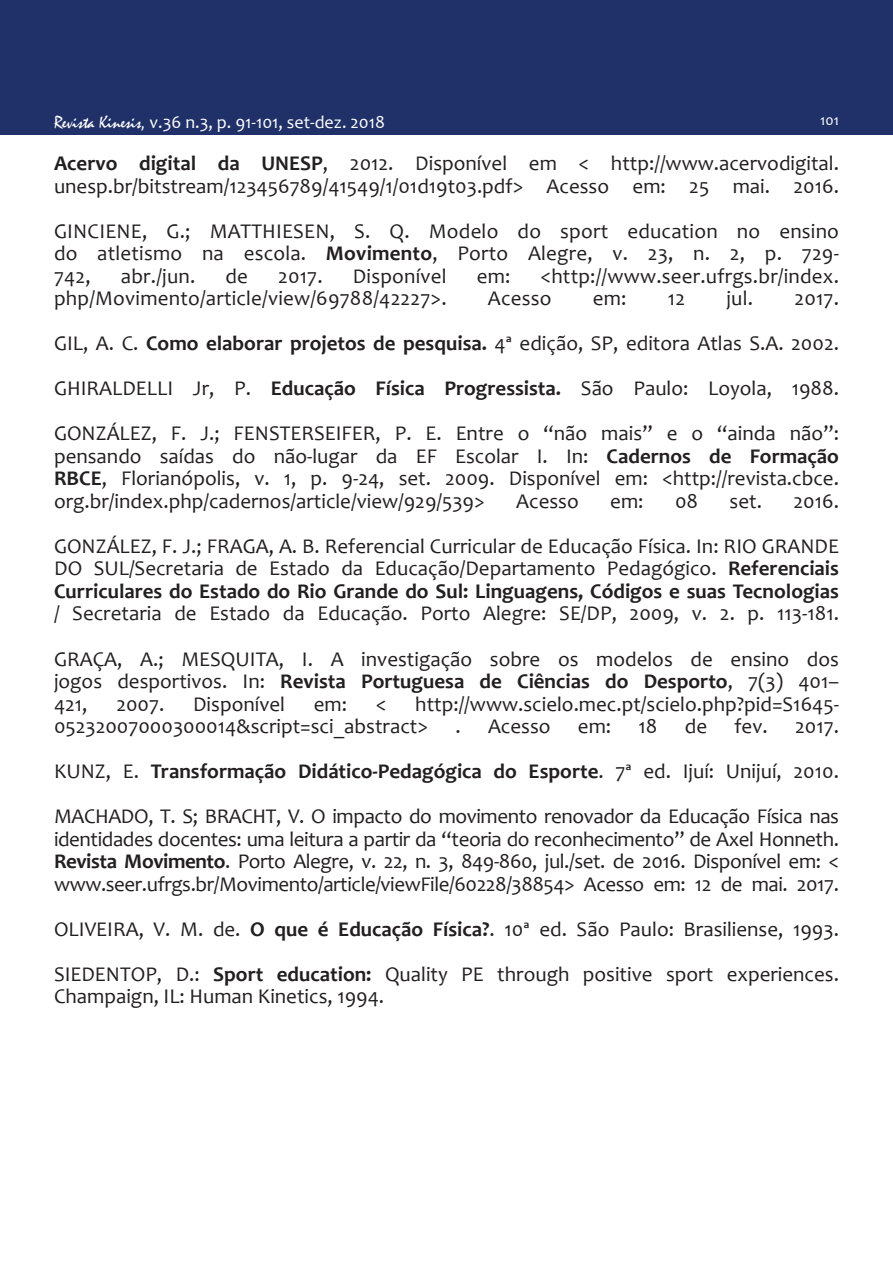
<style>
.page{position:relative;width:893px;height:1263px;background:#fff}
.page>*{position:absolute;margin:0;border:0;box-sizing:border-box;transform-origin:0 0}
.texto_corrido{font:21px/22.5px "Candara";color:#231f20;text-align:justify}
.texto_corrido-2{font:700 21px "Candara";color:#231f20}
.t1{font:18px "Candara";color:#fff}
.t2{font:15px "Candara";color:#fff}
.s1{font-family:"Mistral"}
.s2{font-weight:700}
.s3{font-weight:400}
</style>
<div class="page">
<div style="left:0;top:0;width:893px;height:135px;background:#203068"></div>
<p class="t1" style="left:54px;top:110px;width:332px"><span class="s1">Revista Kinesis,</span> v.36 n.3, p. 91-101, set-dez. 2018</p>
<p class="t2" style="left:820px;top:111px;width:20px">101</p>
<p class="texto_corrido" style="left:54px;top:152px;width:786px"><span class="s2">Acervo digital da UNESP</span>, 2012. Disponível em &lt; http://www.acervodigital. unesp.br/bitstream/123456789/41549/1/01d19t03.pdf&gt; Acesso em: 25 mai. 2016.</p>
<p class="texto_corrido" style="left:54px;top:220px;width:786px">GINCIENE, G.; MATTHIESEN, S. Q. Modelo do sport education no ensino do atletismo na escola. <span class="s2">Movimento</span>, Porto Alegre, v. 23, n. 2, p. 729- 742,</p>
<p class="texto_corrido" style="left:121px;top:265px;width:76px">abr./jun.</p>
<p class="texto_corrido" style="left:225px;top:265px;width:24px">de</p>
<p class="texto_corrido" style="left:278px;top:265px;width:46px">2017.</p>
<p class="texto_corrido" style="left:353px;top:265px;width:95px">Disponível</p>
<p class="texto_corrido" style="left:477px;top:265px;width:35px">em:</p>
<p class="texto_corrido" style="left:540px;top:265px;width:300px">&lt;http://www.seer.ufrgs.br/index.</p>
<p class="texto_corrido" style="left:54px;top:287px;width:394px">php/Movimento/article/view/69788/42227&gt;.</p>
<p class="texto_corrido" style="left:488px;top:287px;width:65px">Acesso</p>
<p class="texto_corrido" style="left:593px;top:287px;width:35px">em:</p>
<p class="texto_corrido" style="left:668px;top:287px;width:19px">12</p>
<p class="texto_corrido" style="left:726px;top:287px;width:28px">jul.</p>
<p class="texto_corrido" style="left:794px;top:287px;width:46px">2017.</p>
<p class="texto_corrido" style="left:54px;top:332px;width:786px">GIL, A. C. <span class="s2">Como elaborar projetos de pesquisa.</span> 4ª edição, SP, editora Atlas S.A. 2002.</p>
<p class="texto_corrido" style="left:54px;top:377px;width:786px">GHIRALDELLI Jr, P. <span class="s2">Educação Física Progressista.</span> São Paulo: Loyola, 1988.</p>
<p class="texto_corrido" style="left:54px;top:422px;width:786px">GONZÁLEZ, F. J.; FENSTERSEIFER, P. E. Entre o “não mais” e o “ainda não”: pensando saídas do não-lugar da EF Escolar I. In: <span class="s2">Cadernos de Formação RBCE</span>, Florianópolis, v. 1, p. 9-24, set. 2009. Disponível em: &lt;http://revista.cbce. org.br/index.php/cadernos/article/view/929/539&gt;</p>
<p class="texto_corrido" style="left:516px;top:490px;width:64px">Acesso</p>
<p class="texto_corrido" style="left:610px;top:490px;width:35px">em:</p>
<p class="texto_corrido" style="left:675px;top:490px;width:25px">08</p>
<p class="texto_corrido" style="left:730px;top:490px;width:34px">set.</p>
<p class="texto_corrido" style="left:793px;top:490px;width:47px">2016.</p>
<p class="texto_corrido" style="left:54px;top:535px;width:786px">GONZÁLEZ, F. J.; FRAGA, A. B. Referencial Curricular de Educação Física. In: RIO GRANDE DO SUL/Secretaria de Estado da Educação/Departamento Pedagógico. <span class="s2">Referenciais Curriculares do Estado do Rio Grande do Sul: Linguagens, Códigos e suas Tecnologias </span>/ Secretaria de Estado da Educação. Porto Alegre: SE/DP, 2009, v. 2. p. 113-181.</p>
<p class="texto_corrido" style="left:54px;top:647px;width:786px">GRAÇA, A.; MESQUITA, I. A investigação sobre os modelos de ensino dos jogos desportivos. In: <span class="s2">Revista Portuguesa de Ciências do Desporto</span>, 7(3) 401– 421,</p>
<p class="texto_corrido" style="left:54px;top:692px;width:786px;text-indent:361px">http://www.scielo.mec.pt/scielo.php?pid=S1645-<br>05232007000300014&amp;script=sci_abstract&gt;</p>
<p class="texto_corrido" style="left:116px;top:692px;width:49px">2007.</p>
<p class="texto_corrido" style="left:193px;top:692px;width:93px">Disponível</p>
<p class="texto_corrido" style="left:314px;top:692px;width:35px">em:</p>
<p class="texto_corrido" style="left:376px;top:692px;width:12px">&lt;</p>
<p class="texto_corrido" style="left:455px;top:715px;width:7px">.</p>
<p class="texto_corrido" style="left:488px;top:715px;width:64px">Acesso</p>
<p class="texto_corrido" style="left:578px;top:715px;width:35px">em:</p>
<p class="texto_corrido" style="left:639px;top:715px;width:20px">18</p>
<p class="texto_corrido" style="left:685px;top:715px;width:24px">de</p>
<p class="texto_corrido" style="left:734px;top:715px;width:35px">fev.</p>
<p class="texto_corrido" style="left:795px;top:715px;width:45px">2017.</p>
<p class="texto_corrido-2" style="left:54px;top:758px;width:786px"><span class="s3">KUNZ, E.</span> Transformação Didático-Pedagógica do Esporte<span class="s3">. 7ª ed. Ijuí: Unijuí, 2010.</span></p>
<p class="texto_corrido" style="left:54px;top:805px;width:786px">MACHADO, T. S; BRACHT, V. O impacto do movimento renovador da Educação Física nas identidades docentes: uma leitura a partir da “teoria do reconhecimento” de Axel Honneth.<br><span class="s2">Revista Movimento</span>. Porto Alegre, v. 22, n. 3, 849-860, jul./set. de 2016. Disponível em: &lt; www.seer.ufrgs.br/Movimento/article/viewFile/60228/38854&gt; Acesso em: 12 de mai. 2017.</p>
<p class="texto_corrido" style="left:54px;top:917px;width:786px">OLIVEIRA, V. M. de. <span class="s2">O que é Educação Física?</span>. 10ª ed. São Paulo: Brasiliense, 1993.</p>
<p class="texto_corrido" style="left:54px;top:962px;width:786px">SIEDENTOP, D.: <span class="s2">Sport education:</span> Quality PE through positive sport experiences.<br>Champaign, IL: Human Kinetics, 1994.</p>
</div>
